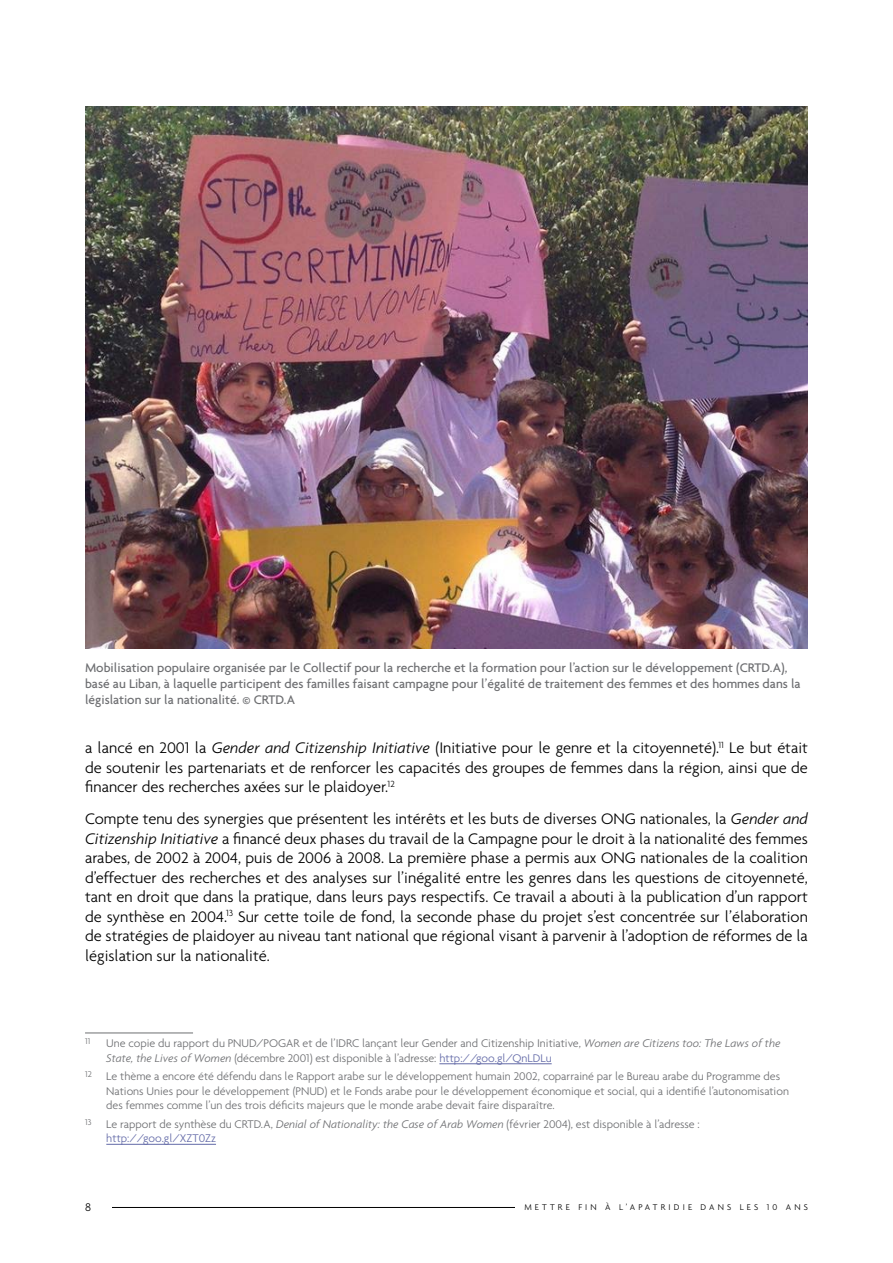
<style>
.page{position:relative;width:893px;height:1263px;background:#fff}
.page>*{position:absolute;margin:0;border:0;box-sizing:border-box;transform-origin:0 0}
.t1{font:300 16.5px/19.5px "Agenda";color:#000;text-align:justify}
.t2{font:500 13.5px/16.2px "Agenda";color:#6d6e71}
.t3{font:300 12px/14.4px "Agenda";color:#6d6e71}
.t4{font:300 12px "Agenda";color:#000}
.t5{font:300 9px "Agenda";letter-spacing:.35em;color:#000}
.t6{font:300 9px "Agenda";color:#6d6e71}
.s1{font-style:italic}
.s2{color:#6269a7}
</style>
<div class="page">
<hr style="left:111px;top:1207px;width:405px;height:1px;background:#000">
<hr style="left:85px;top:1032px;width:108px;height:1px;background:#6d6e71">
<hr style="left:439px;top:1063px;width:113px;height:1px;background:#6269a7">
<hr style="left:106px;top:1144px;width:110px;height:1px;background:#6269a7">
<img style="left:85px;top:106px;width:723px;height:542px">
<p class="t2" style="left:85px;top:659px;width:717px">Mobilisation populaire organisée par le Collectif pour la recherche et la formation pour l’action sur le développement (CRTD.A), basé au Liban, à laquelle participent des familles faisant campagne pour l’égalité de traitement des femmes et des hommes dans la législation sur la nationalité. © CRTD.A</p>
<p class="t1" style="left:85px;top:738px;width:724px">a lancé en 2001 la <span class="s1">Gender and Citizenship Initiative</span> (Initiative pour le genre et la citoyenneté).<sup>11</sup> Le but était de soutenir les partenariats et de renforcer les capacités des groupes de femmes dans la région, ainsi que de financer des recherches axées sur le plaidoyer.<sup>12</sup></p>
<p class="t1" style="left:85px;top:809px;width:724px">Compte tenu des synergies que présentent les intérêts et les buts de diverses ONG nationales, la <span class="s1">Gender and Citizenship Initiative</span> a financé deux phases du travail de la Campagne pour le droit à la nationalité des femmes arabes, de 2002 à 2004, puis de 2006 à 2008. La première phase a permis aux ONG nationales de la coalition d’effectuer des recherches et des analyses sur l’inégalité entre les genres dans les questions de citoyenneté, tant en droit que dans la pratique, dans leurs pays respectifs. Ce travail a abouti à la publication d’un rapport de synthèse en 2004.<sup>13</sup> Sur cette toile de fond, la seconde phase du projet s’est concentrée sur l’élaboration de stratégies de plaidoyer au niveau tant national que régional visant à parvenir à l’adoption de réformes de la législation sur la nationalité.</p>
<p class="t6" style="left:85px;top:1036px;width:7px">11</p>
<p class="t3" style="left:106px;top:1036px;width:676px">Une copie du rapport du PNUD/POGAR et de l’IDRC lançant leur Gender and Citizenship Initiative, <span class="s1">Women are Citizens too: The Laws of the<br>State, the Lives of Women</span> (décembre 2001) est disponible à l’adresse: <span class="s2">http://goo.gl/QnLDLu</span></p>
<p class="t3" style="left:106px;top:1069px;width:684px;text-indent:-21px"><sup>12</sup> Le thème a encore été défendu dans le Rapport arabe sur le développement humain 2002, coparrainé par le Bureau arabe du Programme des<br>Nations Unies pour le développement (PNUD) et le Fonds arabe pour le développement économique et social, qui a identifié l’autonomisation des femmes comme l’un des trois déficits majeurs que le monde arabe devait faire disparaître.</p>
<p class="t3" style="left:106px;top:1116px;width:595px;text-indent:-21px"><sup>13</sup> Le rapport de synthèse du CRTD.A, <span class="s1">Denial of Nationality: the Case of Arab Women</span> (février 2004), est disponible à l’adresse : <span class="s2">http://goo.gl/XZT0Zz</span></p>
<p class="t4" style="left:85px;top:1200px;width:7px">8</p>
<p class="t5" style="left:524px;top:1202px;width:285px">METTRE FIN À L’APATRIDIE DANS LES 10 ANS</p>
</div>
